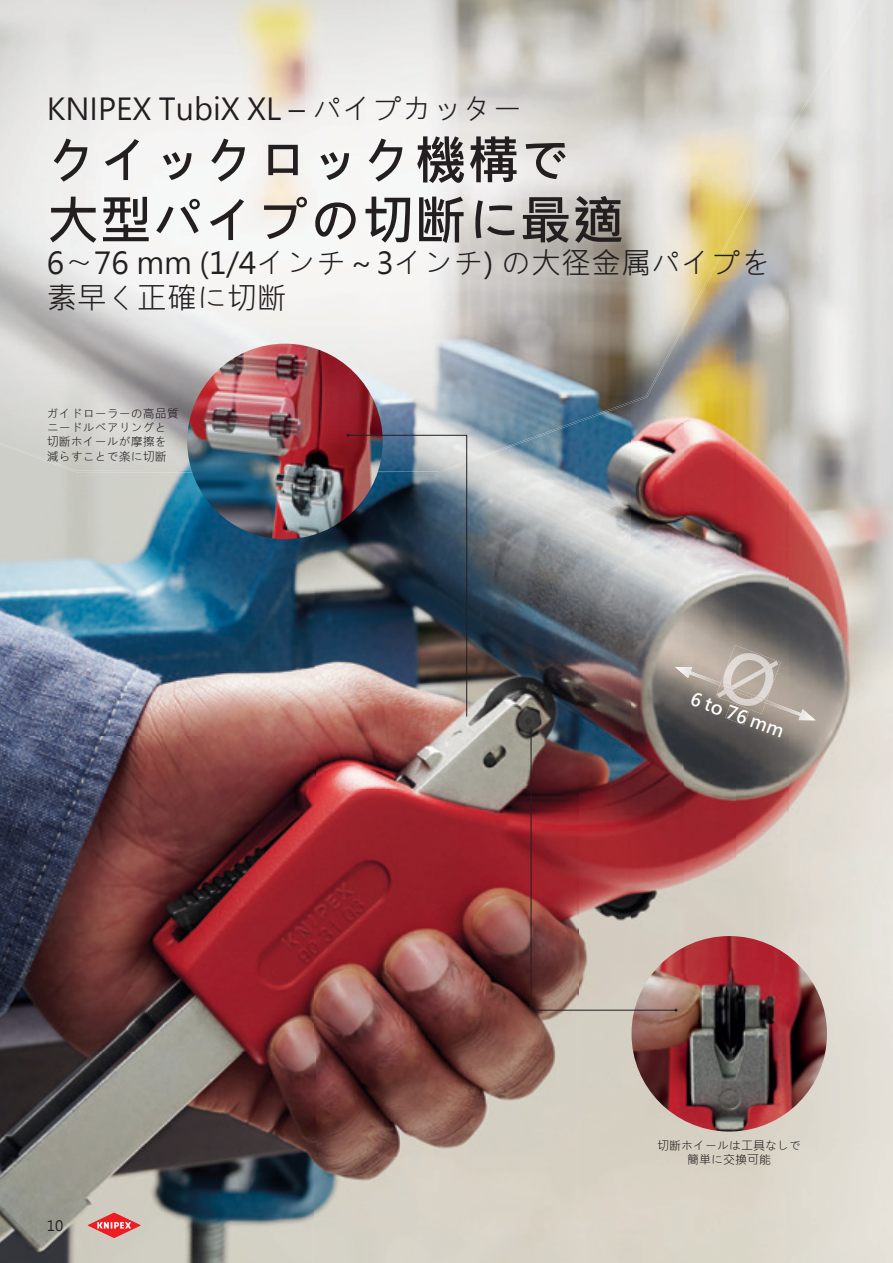
<style>
.page{position:relative;width:893px;height:1263px;background:#fff}
.page>*{position:absolute;margin:0;border:0;box-sizing:border-box;transform-origin:0 0}
.t1{font:700 52.5px/60px "Microsoft Jheng Hei";color:#231f20}
.t2{font:30px/34.5px "Microsoft Jheng Hei";color:#231f20}
.t3{font:700 18px "Microsoft Jheng Hei";color:#fff}
.t4{font:14.25px "Microsoft Jheng Hei";color:#231f20}
.t5{font:12px/14.2px "Microsoft Jheng Hei";color:#231f20;text-align:center}
</style>
<div class="page">
<img style="left:789px;top:0;width:104px;height:1263px">
<img style="left:736px;top:210px;width:53px;height:1053px">
<img style="left:683px;top:315px;width:53px;height:948px">
<img style="left:631px;top:367px;width:52px;height:896px">
<img style="left:578px;top:410px;width:53px;height:853px">
<img style="left:0;top:473px;width:315px;height:790px">
<img style="left:315px;top:472px;width:263px;height:791px">
<img style="left:725px;top:716px;width:24px;height:9px">
<img style="left:0;top:0;width:612px;height:472px">
<img style="left:612px;top:0;width:204px;height:210px">
<img style="left:612px;top:209px;width:132px;height:106px">
<img style="left:612px;top:314px;width:77px;height:53px">
<div style="left:817px;top:0;width:52px;height:86px;background:#e6e7e6"></div>
<img style="left:766px;top:82px;width:52px;height:90px">
<img style="left:715px;top:168px;width:52px;height:100px">
<img style="left:664px;top:263px;width:52px;height:102px">
<img style="left:613px;top:360px;width:52px;height:50px">
<img style="left:562px;top:408px;width:52px;height:20px">
<img style="left:0;top:426px;width:563px;height:47px">
<img style="left:631px;top:936px;width:196px;height:195px;border-radius:97px">
<img style="left:187px;top:344px;width:196px;height:195px;border-radius:98px">
<img style="left:530px;top:726px;width:147px;height:286px">
<img style="left:347px;top:434px;width:120px;height:283px">
<img style="left:690px;top:671px;width:111px;height:45px">
<img style="left:675px;top:667px;width:17px;height:11px">
<img style="left:798px;top:709px;width:18px;height:11px">
<img style="left:716px;top:645px;width:65px;height:69px">
<img style="left:720px;top:683px;width:47px;height:20px">
<svg style="left:88px;top:1213px;width:53px;height:25px"></svg>
<h2 class="t2" style="left:47px;top:91px;width:477px">KNIPEX TubiX XL – パイプカッター</h2>
<h1 class="t1" style="left:47px;top:130px;width:579px">クイックロック機構で大型パイプの切断に最適</h1>
<h2 class="t2" style="left:47px;top:246px;width:726px">6〜76 mm (1/4インチ～3インチ) の大径金属パイプを素早く正確に切断</h2>
<p class="t5" style="left:47px;top:406px;width:133px;text-align:left">ガイドローラーの高品質ニードルベアリングと切断ホイールが摩擦を減らすことで楽に切断</p>
<p class="t4" style="left:47px;top:1217px;width:18px">10</p>
<h3 class="t3" style="left:695px;top:687px;width:100px;rotate:20deg">6 to 76 mm</h3>
<p class="t5" style="left:657px;top:1138px;width:146px">切断ホイールは工具なしで簡単に交換可能</p>
</div>
